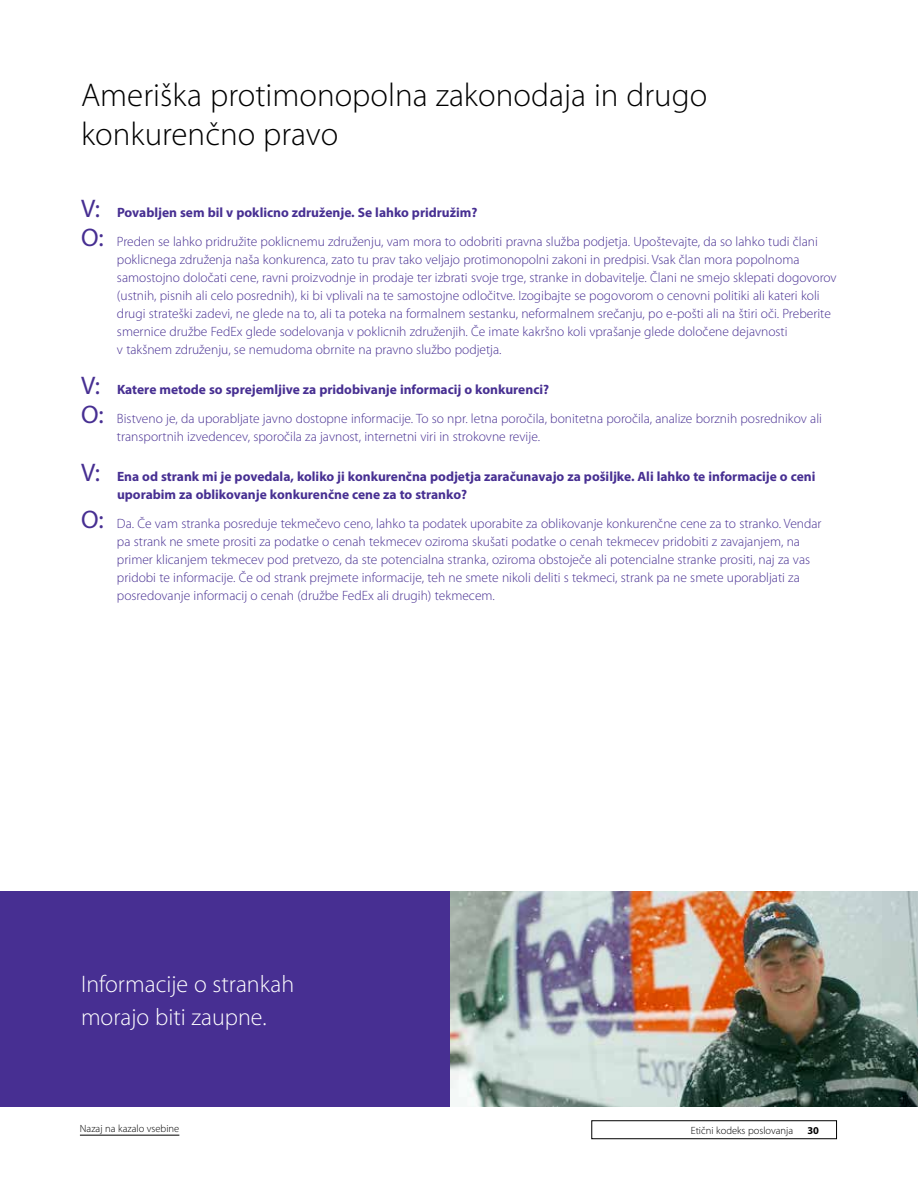
<style>
.page{position:relative;width:918px;height:1188px;background:#fff}
.page>*{position:absolute;margin:0;border:0;box-sizing:border-box;transform-origin:0 0}
.t1{font:300 33px/39.6px "Myriad Pro";color:#000}
.t2{font:300 24px/33px "Myriad Pro";color:#fff}
.t3{font:300 13.5px/18px "Myriad Pro";color:#472f92}
.t4{font:700 13.5px/18px "Myriad Pro";color:#472f92}
.t5{font:300 10.5px "Myriad Pro";color:#000}
.t6{font:700 10.5px "Myriad Pro";color:#000}
.s1{font-weight:400;font-size:25.5px}
.s2{font-weight:700}
</style>
<div class="page">
<div style="left:592px;top:1121px;width:245px;height:18px;border:1px solid #000"></div>
<hr style="left:80px;top:1135px;width:99px;height:1px;background:#000">
<div style="left:0;top:891px;width:468px;height:216px;background:#472f92"></div>
<img style="left:450px;top:891px;width:468px;height:216px">
<h1 class="t1" style="left:81px;top:75px;width:628px">Ameriška protimonopolna zakonodaja in drugo konkurenčno pravo</h1>
<p class="t3" style="left:81px;top:198px;width:739px;line-height:28.5px"><span class="s1">V:</span> <span class="s2">Povabljen sem bil v poklicno združenje. Se lahko pridružim?<br></span><span class="s1">O:</span> Preden se lahko pridružite poklicnemu združenju, vam mora to odobriti pravna služba podjetja. Upoštevajte, da so lahko tudi člani</p>
<p class="t3" style="left:117px;top:250px;width:721px">poklicnega združenja naša konkurenca, zato tu prav tako veljajo protimonopolni zakoni in predpisi. Vsak član mora popolnoma samostojno določati cene, ravni proizvodnje in prodaje ter izbrati svoje trge, stranke in dobavitelje. Člani ne smejo sklepati dogovorov (ustnih, pisnih ali celo posrednih), ki bi vplivali na te samostojne odločitve. Izogibajte se pogovorom o cenovni politiki ali kateri koli drugi strateški zadevi, ne glede na to, ali ta poteka na formalnem sestanku, neformalnem srečanju, po e-pošti ali na štiri oči. Preberite smernice družbe FedEx glede sodelovanja v poklicnih združenjih. Če imate kakršno koli vprašanje glede določene dejavnosti<br>v takšnem združenju, se nemudoma obrnite na pravno službo podjetja.</p>
<p class="t3" style="left:81px;top:375px;width:743px;line-height:28.5px"><span class="s1">V:</span> <span class="s2">Katere metode so sprejemljive za pridobivanje informacij o konkurenci?<br></span><span class="s1">O:</span> Bistveno je, da uporabljate javno dostopne informacije. To so npr. letna poročila, bonitetna poročila, analize borznih posrednikov ali</p>
<p class="t3" style="left:117px;top:427px;width:425px">transportnih izvedencev, sporočila za javnost, internetni viri in strokovne revije.</p>
<p class="t4" style="left:117px;top:467px;width:700px;text-indent:-36px"><span class="s1">V:</span> Ena od strank mi je povedala, koliko ji konkurenčna podjetja zaračunavajo za pošiljke. Ali lahko te informacije o ceni uporabim za oblikovanje konkurenčne cene za to stranko?</p>
<p class="t3" style="left:117px;top:514px;width:706px;text-indent:-36px"><span class="s1">O:</span> Da. Če vam stranka posreduje tekmečevo ceno, lahko ta podatek uporabite za oblikovanje konkurenčne cene za to stranko. Vendar pa strank ne smete prositi za podatke o cenah tekmecev oziroma skušati podatke o cenah tekmecev pridobiti z zavajanjem, na primer klicanjem tekmecev pod pretvezo, da ste potencialna stranka, oziroma obstoječe ali potencialne stranke prositi, naj za vas pridobi te informacije. Če od strank prejmete informacije, teh ne smete nikoli deliti s tekmeci, strank pa ne smete uporabljati za posredovanje informacij o cenah (družbe FedEx ali drugih) tekmecem.</p>
<h2 class="t2" style="left:81px;top:967px;width:215px">Informacije o strankah morajo biti zaupne.</h2>
<p class="t5" style="left:80px;top:1122px;width:101px">Nazaj na kazalo vsebine</p>
<p class="t5" style="left:691px;top:1124px;width:104px">Etični kodeks poslovanja</p>
<p class="t6" style="left:807px;top:1123px;width:13px">30</p>
</div>
